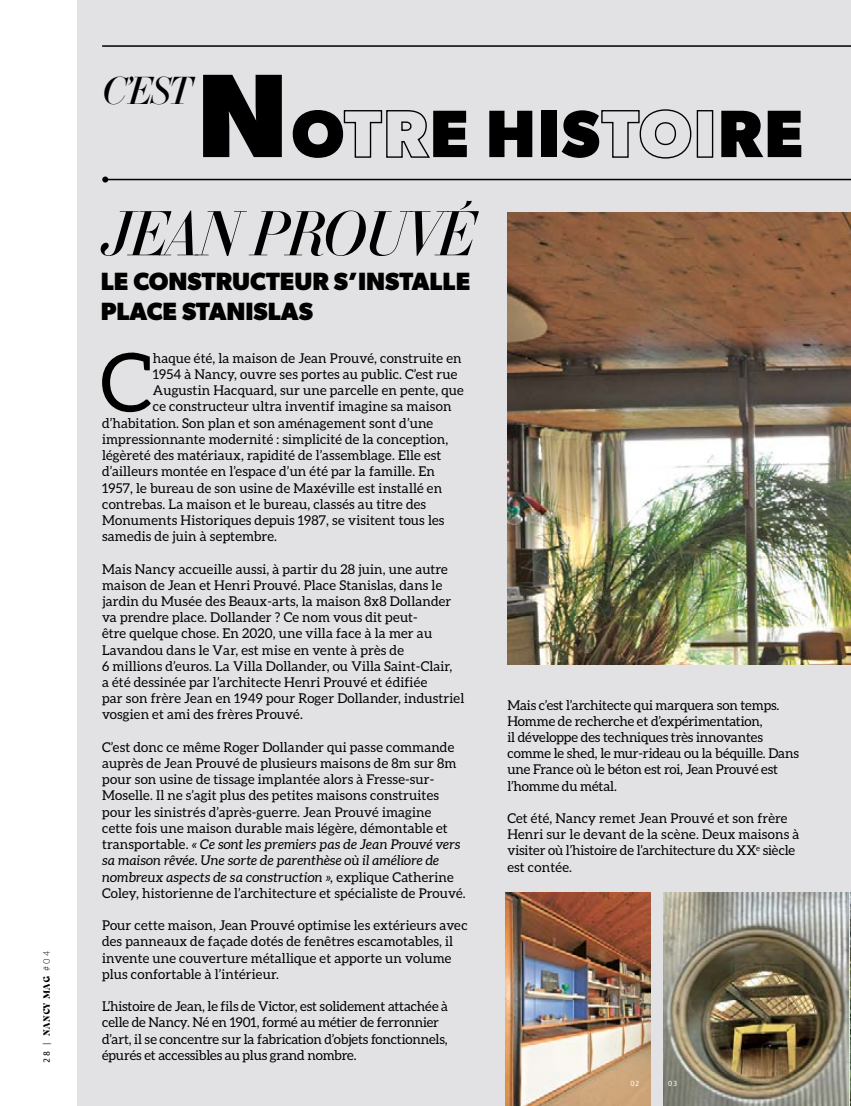
<style>
.page{position:relative;width:851px;height:1106px;background:#fff}
.page>*{position:absolute;margin:0;border:0;box-sizing:border-box;transform-origin:0 0}
.t1{font:700 119.25px "Gibson";color:#000}
.t2{font:81.3px "Aleo";color:#000}
.t3{font:700 67.2px "Gibson";color:#000}
.t4{font:italic 60px "Essonnes Headline";letter-spacing:-.05em;color:#000}
.t5{font:italic 36.9px "Essonnes Headline";color:#000}
.t6{font:700 25.05px/30px "Gibson";color:#000}
.t7{font:13.5px/16.2px "Aleo";letter-spacing:.01em;color:#000}
.t8{font:13.5px/16.2px "Aleo";letter-spacing:-.01em;color:#000}
.t9{font:900 9px "Cako";color:#000}
.t10{font:7.5px "FF Unit Pro";color:#fff}
.s1{font-family:"FF Unit Pro";font-weight:400}
.s2{font-family:"Aleo";font-weight:300}
.s3{font-size:67.2px}
.s4{font-style:italic}
</style>
<div class="page">
<div style="left:78px;top:0;width:772px;height:1106px;background:#e2e2e4"></div>
<svg style="left:343px;top:110px;width:87px;height:48px"></svg>
<svg style="left:601px;top:109px;width:91px;height:50px"></svg>
<div style="left:696px;top:110px;width:17px;height:48px;border:1px solid #000"></div>
<hr style="left:105px;top:179px;width:745px;height:1px;background:#000">
<svg style="left:102px;top:176px;width:6px;height:6px"></svg>
<hr style="left:102px;top:45px;width:748px;height:2px;background:#000">
<img style="left:507px;top:213px;width:343px;height:452px">
<img style="left:850px;top:892px;width:1px;height:214px">
<img style="left:505px;top:892px;width:145px;height:214px">
<img style="left:663px;top:892px;width:185px;height:214px">
<p class="t9" style="left:41px;top:1063px;width:114px;rotate:-90deg"><span class="s1">2 8 |</span> NANCY MAG <span class="s2"># 0 4</span></p>
<h1 class="t1" style="left:197px;top:45px;width:149px">N<span class="s3">O</span></h1>
<h3 class="t5" style="left:102px;top:64px;width:90px">C’EST</h3>
<h3 class="t3" style="left:430px;top:94px;width:171px">E HIS</h3>
<h3 class="t3" style="left:717px;top:94px;width:87px">RE</h3>
<h3 class="t4" style="left:102px;top:190px;width:374px">JEAN PROUVÉ</h3>
<h3 class="t6" style="left:101px;top:266px;width:370px">LE CONSTRUCTEUR S’INSTALLE<br>PLACE STANISLAS</h3>
<h2 class="t2" style="left:100px;top:337px;width:53px">C</h2>
<p class="t7" style="left:153px;top:350px;width:310px">haque été, la maison de Jean Prouvé, construite en</p>
<p class="t7" style="left:153px;top:366px;width:306px">1954 à Nancy, ouvre ses portes au public. C’est rue</p>
<p class="t7" style="left:153px;top:382px;width:312px">Augustin Hacquard, sur une parcelle en pente, que</p>
<p class="t7" style="left:153px;top:398px;width:300px">ce constructeur ultra inventif imagine sa maison</p>
<p class="t7" style="left:102px;top:414px;width:332px">d’habitation. Son plan et son aménagement sont d’une</p>
<p class="t7" style="left:102px;top:431px;width:347px">impressionnante modernité : simplicité de la conception,</p>
<p class="t7" style="left:102px;top:447px;width:341px">légèreté des matériaux, rapidité de l’assemblage. Elle est</p>
<p class="t7" style="left:102px;top:463px;width:334px">d’ailleurs montée en l’espace d’un été par la famille. En</p>
<p class="t7" style="left:102px;top:479px;width:341px">1957, le bureau de son usine de Maxéville est installé en</p>
<p class="t7" style="left:102px;top:495px;width:325px">contrebas. La maison et le bureau, classés au titre des</p>
<p class="t7" style="left:102px;top:512px;width:344px">Monuments Historiques depuis 1987, se visitent tous les</p>
<p class="t7" style="left:102px;top:528px;width:176px">samedis de juin à septembre.</p>
<p class="t7" style="left:102px;top:560px;width:363px">Mais Nancy accueille aussi, à partir du 28 juin, une autre maison de Jean et Henri Prouvé. Place Stanislas, dans le jardin du Musée des Beaux-arts, la maison 8x8 Dollander va prendre place. Dollander ? Ce nom vous dit peut-<br>être quelque chose. En 2020, une villa face à la mer au Lavandou dans le Var, est mise en vente à près de<br>6 millions d’euros. La Villa Dollander, ou Villa Saint-Clair,<br>a été dessinée par l’architecte Henri Prouvé et édifiée<br>par son frère Jean en 1949 pour Roger Dollander, industriel vosgien et ami des frères Prouvé.</p>
<p class="t7" style="left:102px;top:738px;width:365px">C’est donc ce même Roger Dollander qui passe commande auprès de Jean Prouvé de plusieurs maisons de 8m sur 8m pour son usine de tissage implantée alors à Fresse-sur-Moselle. Il ne s’agit plus des petites maisons construites pour les sinistrés d’après-guerre. Jean Prouvé imagine<br>cette fois une maison durable mais légère, démontable et transportable. <span class="s4">« Ce sont les premiers pas de Jean Prouvé vers sa maison rêvée. Une sorte de parenthèse où il améliore de nombreux aspects de sa construction »,</span> explique Catherine Coley, historienne de l’architecture et spécialiste de Prouvé.</p>
<p class="t7" style="left:102px;top:917px;width:367px">Pour cette maison, Jean Prouvé optimise les extérieurs avec des panneaux de façade dotés de fenêtres escamotables, il invente une couverture métallique et apporte un volume plus confortable à l’intérieur.</p>
<p class="t8" style="left:102px;top:998px;width:347px">L’histoire de Jean, le fils de Victor, est solidement attachée à celle de Nancy. Né en 1901, formé au métier de ferronnier d’art, il se concentre sur la fabrication d’objets fonctionnels, épurés et accessibles au plus grand nombre.</p>
<p class="t8" style="left:507px;top:696px;width:293px">Mais c’est l’architecte qui marquera son temps.<br>Homme de recherche et d’expérimentation,<br>il développe des techniques très innovantes comme le shed, le mur-rideau ou la béquille. Dans une France où le béton est roi, Jean Prouvé est l’homme du métal.</p>
<p class="t7" style="left:507px;top:810px;width:293px">Cet été, Nancy remet Jean Prouvé et son frère Henri sur le devant de la scène. Deux maisons à visiter où l’histoire de l’architecture du XX<sup>e</sup> siècle est contée.</p>
<p class="t10" style="left:630px;top:1078px;width:11px">02</p>
<p class="t10" style="left:668px;top:1078px;width:11px">03</p>
</div>
